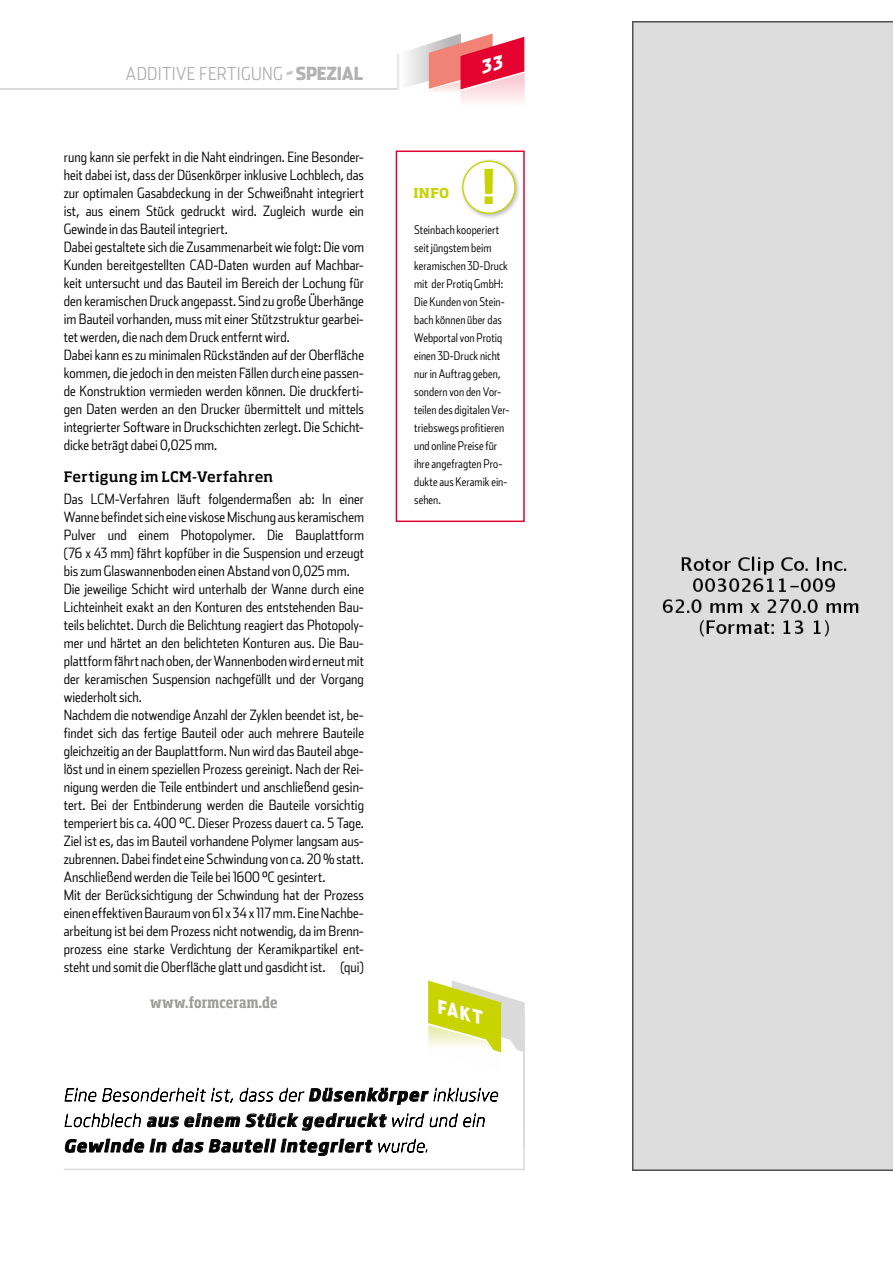
<style>
.page{position:relative;width:893px;height:1263px;background:#fff}
.page>*{position:absolute;margin:0;border:0;box-sizing:border-box;transform-origin:0 0}
.t1{font:700 45px "Soho Std";color:#c8d300}
.t2{font:300 18px "Stainless Cond";letter-spacing:.025em;color:#b3b2b2}
.t3{font:italic 900 18px "Stainless Cond";color:#fff}
.t4{font:italic 700 16.5px/25.5px "Soho Gothic Std";color:#000}
.t5{font:700 condensed 15px "Soho Std";letter-spacing:.005em;color:#9d9d9c}
.t6{font:300 14.25px/18px "Stainless Cond";color:#000}
.t7{font:500 14.25px "Soho Std";letter-spacing:.02em;color:#000}
.t8{font:700 13.5px "Soho Std";color:#c8d300}
.t9{font:300 12px/18px "Stainless Cond";letter-spacing:.01em;color:#000;scale:.96 1}
.s1{font-weight:900}
.s2{font-weight:100}
</style>
<div class="page">
<hr style="left:0;top:89px;width:397px;height:1px;background:#dadada">
<svg style="left:287px;top:71px;width:6px;height:5px"></svg>
<svg style="left:428px;top:980px;width:97px;height:73px"></svg>
<hr style="left:64px;top:1169px;width:461px;height:1px;background:#dadada">
<hr style="left:523px;top:1062px;width:2px;height:108px;background:#dadada">
<hr style="left:523px;top:1013px;width:2px;height:116px;background:#dadada">
<svg style="left:64px;top:1087px;width:434px;height:70px"></svg>
<div style="left:396px;top:151px;width:129px;height:371px;border:2px solid #e4032e"></div>
<div style="left:459px;top:157px;width:63px;height:63px;background:#000;opacity:.29"></div>
<div style="left:463px;top:161px;width:52px;height:52px;background:#fff;border-radius:50%"></div>
<div style="left:462px;top:161px;width:54px;height:53px;border:1px solid #c8d300;border-radius:50%"></div>
<div style="left:632px;top:22px;width:261px;height:1148px;background:#ddd"></div>
<svg style="left:397px;top:34px;width:128px;height:68px"></svg>
<p class="t2" style="left:126px;top:63px;width:239px">ADDITIVE FERTIGUNG <span class="s1">SPEZIAL</span></p>
<p class="t6" style="left:64px;top:148px;width:302px">rung kann sie perfekt in die Naht eindringen. Eine Besonder&shy;heit dabei ist, dass der Düsenkörper inklusive Lochblech, das zur optimalen Gasabdeckung in der Schweißnaht integriert ist, aus einem Stück gedruckt wird. Zugleich wurde ein Gewinde in das Bauteil integriert.<br>Dabei gestaltete sich die Zusammenarbeit wie folgt: Die vom Kunden bereitgestellten CAD-Daten wurden auf Machbar&shy;keit untersucht und das Bauteil im Bereich der Lochung für den keramischen Druck angepasst. Sind zu große Überhänge im Bauteil vorhanden, muss mit einer Stützstruktur gearbei&shy;tet werden, die nach dem Druck entfernt wird.<br>Dabei kann es zu minimalen Rückständen auf der Oberfläche kommen, die jedoch in den meisten Fällen durch eine passen&shy;de Konstruktion vermieden werden können. Die druckferti&shy;gen Daten werden an den Drucker übermittelt und mittels integrierter Software in Druckschichten zerlegt. Die Schicht&shy;dicke beträgt dabei 0,025 mm.</p>
<p class="t7" style="left:64px;top:467px;width:211px">Fertigung im LCM-Verfahren</p>
<p class="t6" style="left:64px;top:490px;width:302px">Das LCM-Verfahren läuft folgendermaßen ab: In einer Wanne befindet sich eine viskose Mischung aus keramischem Pulver und einem Photopolymer. Die Bauplattform (76 x 43 mm) fährt kopfüber in die Suspension und erzeugt bis zum Glaswannenboden einen Abstand von 0,025 mm.<br>Die jeweilige Schicht wird unterhalb der Wanne durch eine Lichteinheit exakt an den Konturen des entstehenden Bau&shy;teils belichtet. Durch die Belichtung reagiert das Photopoly&shy;mer und härtet an den belichteten Konturen aus. Die Bau&shy;plattform fährt nach oben, der Wannenboden wird erneut mit der keramischen Suspension nachgefüllt und der Vorgang wiederholt sich.<br>Nachdem die notwendige Anzahl der Zyklen beendet ist, be&shy;findet sich das fertige Bauteil oder auch mehrere Bauteile gleichzeitig an der Bauplattform. Nun wird das Bauteil abge&shy;löst und in einem speziellen Prozess gereinigt. Nach der Rei&shy;nigung werden die Teile entbindert und anschließend gesin&shy;tert. Bei der Entbinderung werden die Bauteile vorsichtig temperiert bis ca. 400 °C. Dieser Prozess dauert ca. 5 Tage.<br>Ziel ist es, das im Bauteil vorhandene Polymer langsam aus&shy;zubrennen. Dabei findet eine Schwindung von ca. 20 % statt.<br>Anschließend werden die Teile bei 1600 °C gesintert.<br>Mit der Berücksichtigung der Schwindung hat der Prozess einen effektiven Bauraum von 61 x 34 x 117 mm. Eine Nachbe&shy;arbeitung ist bei dem Prozess nicht notwendig, da im Brenn&shy;prozess eine starke Verdichtung der Keramikpartikel ent&shy;steht und somit die Oberfläche glatt und gasdicht ist. (qui)</p>
<p class="t5" style="left:150px;top:993px;width:129px">www.formceram.de</p>
<p class="t3" style="left:443px;top:995px;width:49px;rotate:16deg">FAKT</p>
<h1 class="t1" style="left:482px;top:158px;width:16px">!</h1>
<p class="t8" style="left:413px;top:184px;width:37px">INFO</p>
<p class="t9" style="left:414px;top:221px;width:101px">Steinbach kooperiert seit jüngstem beim keramischen 3D-Druck mit der Protiq GmbH:<br>Die Kunden von Stein&shy;bach können über das<br>Webportal von Protiq einen 3D-Druck nicht nur in Auftrag geben, sondern von den Vor&shy;teilen des digitalen Ver&shy;triebswegs profitieren und online Preise für ihre angefragten Pro&shy;dukte aus Keramik ein&shy;sehen.</p>
<p class="t4" style="left:64px;top:1108px;width:426px"><span class="s2">Lochblech</span> aus einem Stück gedruckt <span class="s2">wird und ein<br></span>Gewinde in das Bauteil integriert <span class="s2">wurde.</span></p>
</div>
